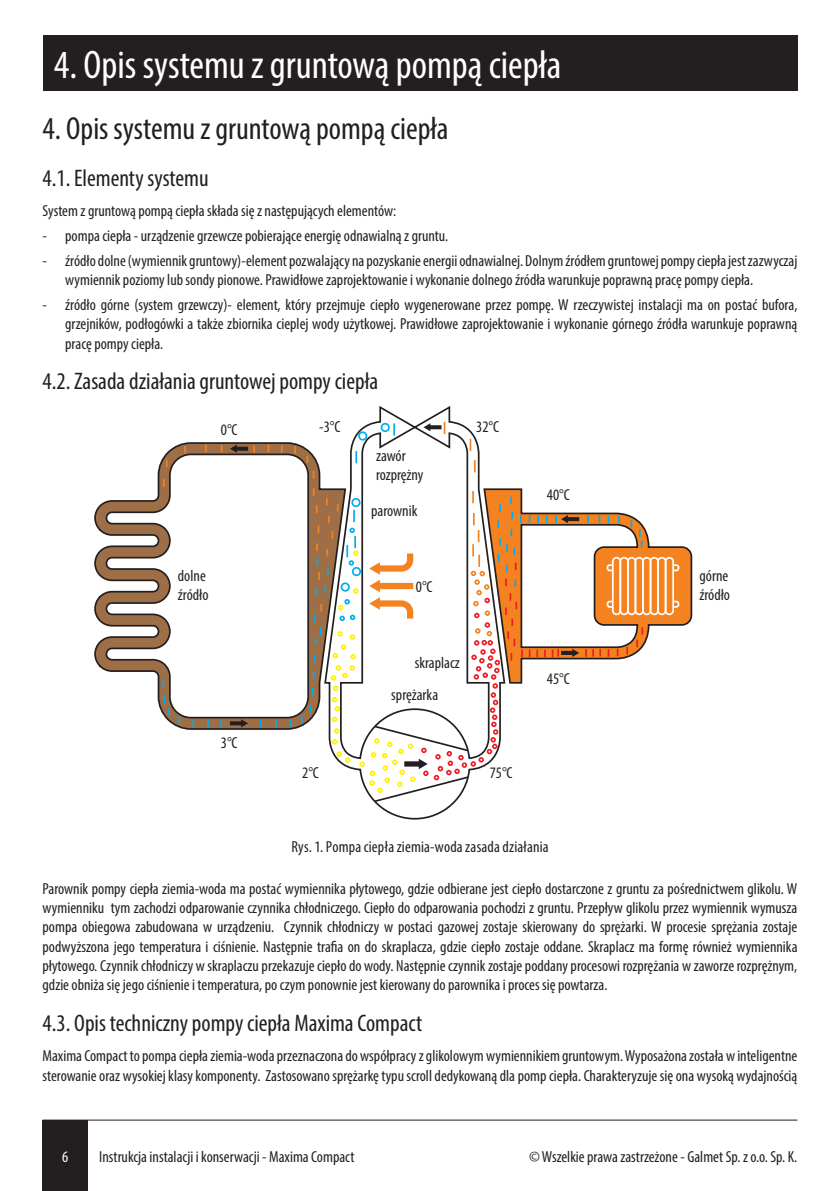
<style>
.page{position:relative;width:840px;height:1191px;background:#fff}
.page>*{position:absolute;margin:0;border:0;box-sizing:border-box;transform-origin:0 0}
.t1{font:condensed 40px "Myriad Pro";color:#fff}
.t2{font:condensed 32px "Myriad Pro";color:#231f20}
.t3{font:condensed 24px "Myriad Pro";color:#231f20}
.t4{font:condensed 16px/19.2px "Myriad Pro";color:#231f20}
.t5{font:condensed 16px "Myriad Pro";color:#fff}
</style>
<div class="page">
<hr style="left:43px;top:1119px;width:754px;height:1px;background:#231f20">
<div style="left:43px;top:1120px;width:45px;height:71px;background:#231f20"></div>
<svg style="left:350px;top:406px;width:130px;height:413px"></svg>
<svg style="left:522px;top:488px;width:170px;height:196px"></svg>
<svg style="left:94px;top:442px;width:227px;height:288px"></svg>
<div style="left:611px;top:557px;width:10px;height:58px;border:2px solid #fff;border-radius:4px"></div>
<div style="left:619px;top:557px;width:9px;height:58px;border:2px solid #fff;border-radius:4px"></div>
<div style="left:626px;top:557px;width:10px;height:58px;border:2px solid #fff;border-radius:4px"></div>
<div style="left:634px;top:557px;width:9px;height:58px;border:2px solid #fff;border-radius:4px"></div>
<div style="left:641px;top:557px;width:10px;height:58px;border:2px solid #fff;border-radius:4px"></div>
<div style="left:649px;top:557px;width:9px;height:58px;border:2px solid #fff;border-radius:4px"></div>
<div style="left:656px;top:557px;width:10px;height:58px;border:2px solid #fff;border-radius:4px"></div>
<div style="left:664px;top:557px;width:9px;height:58px;border:2px solid #fff;border-radius:4px"></div>
<svg style="left:671px;top:563px;width:8px;height:45px"></svg>
<svg style="left:605px;top:563px;width:9px;height:45px"></svg>
<div style="left:358px;top:431px;width:9px;height:9px;border:2px solid #00aeef;border-radius:50%"></div>
<div style="left:380px;top:423px;width:9px;height:9px;border:2px solid #00aeef;border-radius:50%"></div>
<svg style="left:473px;top:460px;width:2px;height:12px"></svg>
<svg style="left:469px;top:439px;width:2px;height:12px"></svg>
<svg style="left:355px;top:451px;width:2px;height:12px"></svg>
<svg style="left:393px;top:423px;width:2px;height:12px"></svg>
<svg style="left:423px;top:422px;width:22px;height:12px"></svg>
<svg style="left:638px;top:529px;width:4px;height:19px"></svg>
<svg style="left:630px;top:520px;width:2px;height:7px"></svg>
<svg style="left:607px;top:516px;width:2px;height:7px"></svg>
<svg style="left:598px;top:515px;width:2px;height:7px"></svg>
<svg style="left:586px;top:515px;width:2px;height:8px"></svg>
<svg style="left:555px;top:515px;width:24px;height:8px"></svg>
<svg style="left:545px;top:515px;width:2px;height:8px"></svg>
<svg style="left:528px;top:515px;width:2px;height:8px"></svg>
<svg style="left:528px;top:649px;width:2px;height:8px"></svg>
<svg style="left:536px;top:649px;width:2px;height:8px"></svg>
<svg style="left:551px;top:649px;width:28px;height:8px"></svg>
<svg style="left:607px;top:649px;width:2px;height:7px"></svg>
<svg style="left:616px;top:649px;width:2px;height:7px"></svg>
<svg style="left:636px;top:627px;width:6px;height:20px"></svg>
<svg style="left:230px;top:719px;width:18px;height:8px"></svg>
<svg style="left:312px;top:471px;width:2px;height:7px"></svg>
<svg style="left:306px;top:455px;width:2px;height:8px"></svg>
<svg style="left:294px;top:446px;width:2px;height:8px"></svg>
<svg style="left:267px;top:444px;width:2px;height:8px"></svg>
<svg style="left:230px;top:445px;width:25px;height:8px"></svg>
<svg style="left:205px;top:444px;width:2px;height:8px"></svg>
<svg style="left:184px;top:446px;width:2px;height:7px"></svg>
<svg style="left:166px;top:460px;width:2px;height:7px"></svg>
<svg style="left:163px;top:479px;width:2px;height:8px"></svg>
<svg style="left:309px;top:488px;width:213px;height:318px"></svg>
<svg style="left:290px;top:719px;width:2px;height:8px"></svg>
<svg style="left:220px;top:720px;width:2px;height:7px"></svg>
<svg style="left:207px;top:719px;width:2px;height:8px"></svg>
<svg style="left:192px;top:719px;width:2px;height:8px"></svg>
<svg style="left:178px;top:716px;width:2px;height:8px"></svg>
<svg style="left:163px;top:696px;width:7px;height:19px"></svg>
<svg style="left:162px;top:679px;width:2px;height:8px"></svg>
<div style="left:178px;top:563px;width:48px;height:43px;background:#fff"></div>
<div style="left:546px;top:662px;width:48px;height:32px;background:#fff"></div>
<div style="left:546px;top:478px;width:48px;height:32px;background:#fff"></div>
<div style="left:415px;top:569px;width:35px;height:33px;background:#fff"></div>
<div style="left:387px;top:645px;width:72px;height:33px;background:#fff"></div>
<div style="left:378px;top:683px;width:73px;height:21px;background:#fff"></div>
<div style="left:371px;top:494px;width:64px;height:31px;background:#fff"></div>
<div style="left:476px;top:415px;width:36px;height:21px;background:#fff"></div>
<div style="left:319px;top:415px;width:35px;height:21px;background:#fff"></div>
<div style="left:302px;top:764px;width:38px;height:15px;background:#fff"></div>
<div style="left:489px;top:764px;width:38px;height:15px;background:#fff"></div>
<div style="left:43px;top:35px;width:754px;height:56px;background:#231f20"></div>
<h1 class="t1" style="left:54px;top:41px;width:508px">4. Opis systemu z gruntową pompą ciepła</h1>
<h2 class="t2" style="left:43px;top:109px;width:407px">4. Opis systemu z gruntową pompą ciepła</h2>
<h3 class="t3" style="left:43px;top:163px;width:168px">4.1. Elementy systemu</h3>
<p class="t4" style="left:43px;top:201px;width:355px">System z gruntową pompą ciepła składa się z następujących elementów:</p>
<p class="t4" style="left:43px;top:226px;width:407px">- pompa ciepła - urządzenie grzewcze pobierające energię odnawialną z gruntu.</p>
<p class="t4" style="left:65px;top:251px;width:733px;text-indent:-23px">- źródło dolne (wymiennik gruntowy)-element pozwalający na pozyskanie energii odnawialnej. Dolnym źródłem gruntowej pompy ciepła jest zazwyczaj wymiennik poziomy lub sondy pionowe. Prawidłowe zaprojektowanie i wykonanie dolnego źródła warunkuje poprawną pracę pompy ciepła.</p>
<p class="t4" style="left:65px;top:295px;width:733px;text-align:justify;text-indent:-23px">- źródło górne (system grzewczy)- element, który przejmuje ciepło wygenerowane przez pompę. W rzeczywistej instalacji ma on postać bufora, grzejników, podłogówki a także zbiornika cieplej wody użytkowej. Prawidłowe zaprojektowanie i wykonanie górnego źródła warunkuje poprawną pracę pompy ciepła.</p>
<h3 class="t3" style="left:43px;top:367px;width:337px">4.2. Zasada działania gruntowej pompy ciepła</h3>
<p class="t4" style="left:221px;top:420px;width:18px">0°C</p>
<p class="t4" style="left:178px;top:566px;width:32px">dolne źródło</p>
<p class="t4" style="left:182px;top:571px;width:32px;line-height:15.2px">Dolne źródło</p>
<p class="t4" style="left:221px;top:733px;width:18px">3°C</p>
<p class="t4" style="left:325px;top:416px;width:23px">-3°C</p>
<p class="t4" style="left:482px;top:416px;width:24px">32°C</p>
<p class="t4" style="left:319px;top:417px;width:23px">-3°C</p>
<p class="t4" style="left:476px;top:417px;width:24px">32°C</p>
<p class="t4" style="left:376px;top:445px;width:49px">zawór rozprężny</p>
<p class="t4" style="left:371px;top:498px;width:47px">Parownik</p>
<p class="t4" style="left:371px;top:501px;width:48px">parownik</p>
<p class="t4" style="left:418px;top:576px;width:18px">0°C</p>
<p class="t4" style="left:415px;top:576px;width:18px">0°C</p>
<p class="t4" style="left:311px;top:762px;width:18px">2°C</p>
<p class="t4" style="left:302px;top:762px;width:18px">2°C</p>
<p class="t4" style="left:391px;top:646px;width:70px;line-height:32.4px;text-indent:23px">skraplacz sprężarka</p>
<p class="t4" style="left:412px;top:655px;width:48px">Skraplacz</p>
<p class="t4" style="left:496px;top:762px;width:24px">75°C</p>
<p class="t4" style="left:489px;top:762px;width:24px">75°C</p>
<p class="t4" style="left:558px;top:484px;width:24px">40°C</p>
<p class="t4" style="left:546px;top:485px;width:24px">40°C</p>
<p class="t4" style="left:558px;top:667px;width:24px">45°C</p>
<p class="t4" style="left:546px;top:669px;width:24px">45°C</p>
<p class="t4" style="left:699px;top:566px;width:32px">górne źródło</p>
<p class="t4" style="left:700px;top:570px;width:32px;line-height:15.2px">Górne źródło</p>
<p class="t4" style="left:291px;top:837px;width:258px">Rys. 1. Pompa ciepła ziemia-woda zasada działania</p>
<p class="t4" style="left:43px;top:879px;width:756px;text-align:justify">Parownik pompy ciepła ziemia-woda ma postać wymiennika płytowego, gdzie odbierane jest ciepło dostarczone z gruntu za pośrednictwem glikolu. W wymienniku tym zachodzi odparowanie czynnika chłodniczego. Ciepło do odparowania pochodzi z gruntu. Przepływ glikolu przez wymiennik wymusza pompa obiegowa zabudowana w urządzeniu. Czynnik chłodniczy w postaci gazowej zostaje skierowany do sprężarki. W procesie sprężania zostaje podwyższona jego temperatura i ciśnienie. Następnie trafia on do skraplacza, gdzie ciepło zostaje oddane. Skraplacz ma formę również wymiennika płytowego. Czynnik chłodniczy w skraplaczu przekazuje ciepło do wody. Następnie czynnik zostaje poddany procesowi rozprężania w zaworze rozprężnym, gdzie obniża się jego ciśnienie i temperatura, po czym ponownie jest kierowany do parownika i proces się powtarza.</p>
<h3 class="t3" style="left:43px;top:1008px;width:381px">4.3. Opis techniczny pompy ciepła Maxima Compact</h3>
<p class="t4" style="left:43px;top:1046px;width:756px">Maxima Compact to pompa ciepła ziemia-woda przeznaczona do współpracy z glikolowym wymiennikiem gruntowym. Wyposażona została w inteligentne sterowanie oraz wysokiej klasy komponenty. Zastosowano sprężarkę typu scroll dedykowaną dla pomp ciepła. Charakteryzuje się ona wysoką wydajnością</p>
<p class="t5" style="left:62px;top:1146px;width:8px">6</p>
<p class="t4" style="left:99px;top:1146px;width:256px">Instrukcja instalacji i konserwacji - Maxima Compact</p>
<p class="t4" style="left:528px;top:1146px;width:270px">© Wszelkie prawa zastrzeżone - Galmet Sp. z o.o. Sp. K.</p>
</div>
